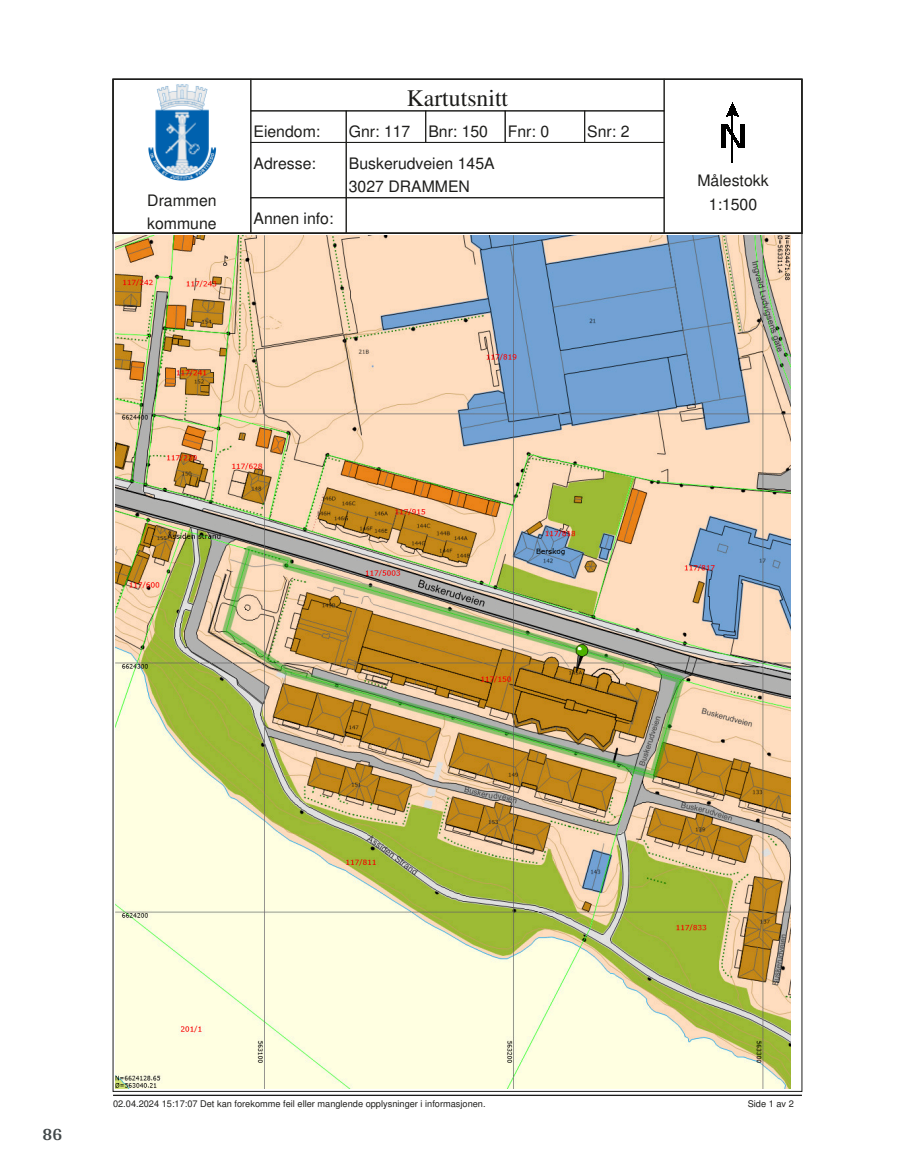
<style>
.page{position:relative;width:915px;height:1172px;background:#fff}
.page>*{position:absolute;margin:0;border:0;box-sizing:border-box;transform-origin:0 0}
.t1{font:23.7px "Times";color:#1d1d1b}
.t2{font:700 18px "Arya";color:#414749}
.t3{font:15.75px/23.7px "Helvetica";color:#1d1d1b}
.t4{font:9.15px "Helvetica";color:#1d1d1b}
</style>
<div class="page">
<div style="left:250px;top:79px;width:414px;height:32px;border:1px solid #1d1d1b"></div>
<div style="left:250px;top:142px;width:96px;height:56px;border:1px solid #1d1d1b"></div>
<div style="left:346px;top:142px;width:318px;height:56px;border:1px solid #1d1d1b"></div>
<div style="left:250px;top:197px;width:96px;height:37px;border:1px solid #1d1d1b"></div>
<div style="left:346px;top:197px;width:318px;height:37px;border:1px solid #1d1d1b"></div>
<div style="left:112px;top:79px;width:690px;height:155px;border:1px solid #1d1d1b"></div>
<img style="left:148px;top:84px;width:68px;height:97px">
<img style="left:721px;top:102px;width:23px;height:61px">
<img style="left:116px;top:236px;width:673px;height:853px">
<hr style="left:113px;top:1095px;width:688px;height:1px;background:#1d1d1b">
<p class="t3" style="left:147px;top:190px;width:71px">Drammen kommune</p>
<h1 class="t1" style="left:406px;top:89px;width:103px">Kartutsnitt</h1>
<p class="t3" style="left:253px;top:121px;width:68px">Eiendom:</p>
<p class="t3" style="left:349px;top:121px;width:202px">Gnr: 117 Bnr: 150 Fnr: 0</p>
<p class="t3" style="left:587px;top:121px;width:44px">Snr: 2</p>
<p class="t3" style="left:253px;top:153px;width:64px">Adresse:</p>
<p class="t3" style="left:349px;top:153px;width:147px">Buskerudveien 145A<br>3027 DRAMMEN</p>
<p class="t3" style="left:253px;top:208px;width:81px">Annen info:</p>
<p class="t3" style="left:697px;top:170px;width:73px;text-align:center">Målestokk<br>1:1500</p>
<p class="t2" style="left:43px;top:1123px;width:21px">86</p>
<p class="t4" style="left:113px;top:1100px;width:374px">02.04.2024 15:17:07 Det kan forekomme feil eller manglende opplysninger i informasjonen.</p>
<p class="t4" style="left:747px;top:1100px;width:48px">Side 1 av 2</p>
</div>
